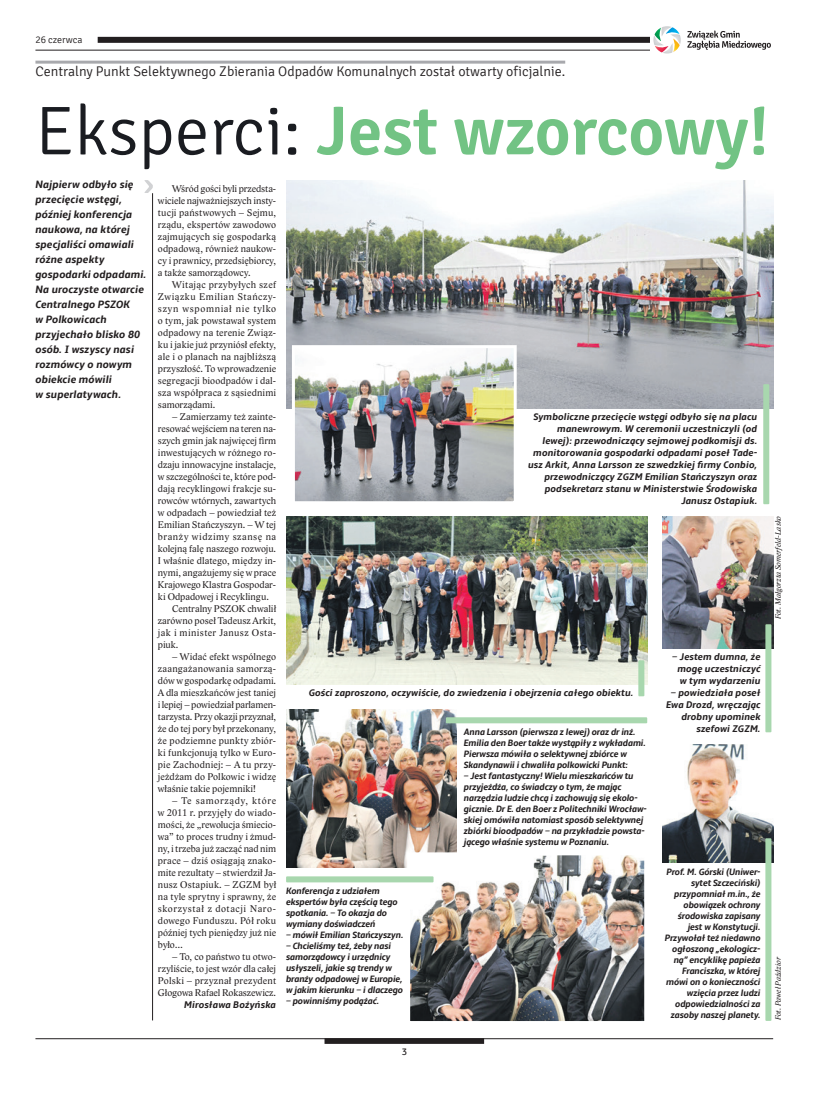
<style>
.page{position:relative;width:820px;height:1106px;background:#fff}
.page>*{position:absolute;margin:0;border:0;box-sizing:border-box;transform-origin:0 0}
.Kurier_tytul_duzy{font:600 69.1px "Signika";color:#72c384}
.kurier_nadtytul_z_kr{font:300 14px "Signika";color:#231f20}
.kurier_lid_duzy{font:italic 700 11px/15px "Amble";color:#231f20}
.kurier_tekst_zasadni{font:10px/12px "Lido STF";letter-spacing:.01em;color:#231f20;text-align:justify}
.kurier_podpis_fotki{font:italic 700 10px/12px "Amble";color:#231f20;text-align:right}
.kueir_autor{font:italic 700 10px "Amble";letter-spacing:.005em;color:#231f20}
.t1{font:300 10px "Signika";color:#231f20}
.t2{font:10px "Signika Negative";color:#231f20}
.kurier_podpis_fotki-2{font:italic 700 9.5px/11px "Amble";letter-spacing:-.02em;color:#231f20}
.kurier_autor_fdot{font:italic 8px "Lido STF";color:#231f20}
.s1{font-weight:300;color:#1a1c21}
</style>
<div class="page">
<hr style="left:35px;top:50px;width:737px;height:1px;background:#231f20">
<div style="left:98px;top:37px;width:674px;height:6px;background:#231f20"></div>
<hr style="left:35px;top:1038px;width:737px;height:1px;background:#231f20">
<div style="left:324px;top:1038px;width:160px;height:5px;border:2px solid #231f20"></div>
<hr style="left:152px;top:193px;width:1px;height:827px;background:#231f20">
<svg style="left:144px;top:180px;width:9px;height:13px"></svg>
<div style="left:650px;top:19px;width:131px;height:42px;background:#fff"></div>
<svg style="left:687px;top:31px;width:83px;height:19px"></svg>
<svg style="left:653px;top:26px;width:27px;height:28px"></svg>
<img style="left:654px;top:46px;width:14px;height:6px">
<hr style="left:35px;top:61px;width:530px;height:3px;background:#a8a9ad">
<img style="left:286px;top:180px;width:486px;height:228px">
<img style="left:296px;top:349px;width:216px;height:151px">
<div style="left:292px;top:345px;width:224px;height:159px;border:3px solid #fff"></div>
<div style="left:763px;top:384px;width:6px;height:120px;background:#a8d7ae"></div>
<img style="left:286px;top:516px;width:361px;height:168px">
<div style="left:638px;top:660px;width:6px;height:36px;background:#a8d7ae"></div>
<img style="left:662px;top:516px;width:110px;height:132px">
<div style="left:765px;top:624px;width:6px;height:108px;background:#a8d7ae"></div>
<img style="left:662px;top:744px;width:110px;height:118px">
<div style="left:765px;top:838px;width:6px;height:182px;background:#a8d7ae"></div>
<img style="left:286px;top:709px;width:170px;height:158px">
<img style="left:411px;top:856px;width:232px;height:164px">
<div style="left:407px;top:852px;width:240px;height:172px;border:3px solid #fff"></div>
<div style="left:445px;top:717px;width:202px;height:6px;background:#a8d7ae"></div>
<div style="left:286px;top:876px;width:147px;height:6px;background:#a8d7ae"></div>
<p class="t1" style="left:35px;top:35px;width:49px">26 czerwca</p>
<p class="kurier_nadtytul_z_kr" style="left:35px;top:64px;width:531px">Centralny Punkt Selektywnego Zbierania Odpadów Komunalnych został otwarty oficjalnie.</p>
<p class="Kurier_tytul_duzy" style="left:35px;top:91px;width:735px"><span class="s1">Eksperci:</span> Jest wzorcowy!</p>
<p class="kurier_lid_duzy" style="left:35px;top:177px;width:113px">Najpierw odbyło się przecięcie wstęgi, później konferencja naukowa, na której specjaliści omawiali różne aspekty gospodarki odpadami.<br>Na uroczyste otwarcie<br>Centralnego PSZOK<br>w Polkowicach przyjechało blisko 80 osób. I wszyscy nasi rozmówcy o nowym obiekcie mówili<br>w superlatywach.</p>
<p class="kurier_tekst_zasadni" style="left:158px;top:183px;width:120px;text-indent:14px">Wśród gości byli przedsta&shy;wiciele najważniejszych insty&shy;tucji państwowych – Sejmu, rządu, ekspertów zawodowo zajmujących się gospodarką odpadową, również naukow&shy;cy i prawnicy, przedsiębiorcy, a także samorządowcy.</p>
<p class="kurier_tekst_zasadni" style="left:158px;top:279px;width:120px;text-indent:14px">Witając przybyłych szef Związku Emilian Stańczy&shy;szyn wspomniał nie tylko o tym, jak powstawał system odpadowy na terenie Związ&shy;ku i jakie już przyniósł efekty, ale i o planach na najbliższą przyszłość. To wprowadzenie segregacji bioodpadów i dal&shy;sza współpraca z sąsiednimi samorządami.</p>
<p class="kurier_tekst_zasadni" style="left:158px;top:411px;width:120px;text-indent:14px">– Zamierzamy też zainte&shy;resować wejściem na teren na&shy;szych gmin jak najwięcej firm inwestujących w różnego ro&shy;dzaju innowacyjne instalacje, w szczególności te, które pod&shy;dają recyklingowi frakcje su&shy;rowców wtórnych, zawartych w odpadach – powiedział też Emilian Stańczyszyn. – W tej branży widzimy szansę na kolejną falę naszego rozwoju.<br>I właśnie dlatego, między in&shy;nymi, angażujemy się w prace Krajowego Klastra Gospodar&shy;ki Odpadowej i Recyklingu.</p>
<p class="kurier_tekst_zasadni" style="left:158px;top:603px;width:120px;text-indent:14px">Centralny PSZOK chwalił zarówno poseł Tadeusz Arkit, jak i minister Janusz Osta&shy;piuk.</p>
<p class="kurier_tekst_zasadni" style="left:158px;top:651px;width:120px;text-indent:14px">– Widać efekt wspólnego zaangażanowania samorzą&shy;dów w gospodarkę odpadami.<br>A dla mieszkańców jest taniej i lepiej – powiedział parlamen&shy;tarzysta. Przy okazji przyznał, że do tej pory był przekonany, że podziemne punkty zbiór&shy;ki funkcjonują tylko w Euro&shy;pie Zachodniej: – A tu przy&shy;jeżdżam do Polkowic i widzę właśnie takie pojemniki!</p>
<p class="kurier_tekst_zasadni" style="left:158px;top:795px;width:120px;text-indent:14px">– Te samorządy, które w 2011 r. przyjęły do wiado&shy;mości, że „rewolucja śmiecio&shy;wa” to proces trudny i żmud&shy;ny, i trzeba już zacząć nad nim prace – dziś osiągają znako&shy;mite rezultaty – stwierdził Ja&shy;nusz Ostapiuk. – ZGZM był na tyle sprytny i sprawny, że skorzystał z dotacji Naro&shy;dowego Funduszu. Pół roku później tych pieniędzy już nie było…</p>
<p class="kurier_tekst_zasadni" style="left:158px;top:951px;width:120px;text-indent:14px">– To, co państwo tu otwo&shy;rzyliście, to jest wzór dla całej Polski – przyznał prezydent Głogowa Rafael Rokaszewicz.</p>
<p class="kueir_autor" style="left:184px;top:999px;width:94px">Mirosława Bożyńska</p>
<p class="kurier_podpis_fotki" style="left:528px;top:411px;width:231px">Symboliczne przecięcie wstęgi odbyło się na placu manewrowym. W ceremonii uczestniczyli (od lewej): przewodniczący sejmowej podkomisji ds. monitorowania gospodarki odpadami poseł Tade&shy;usz Arkit, Anna Larsson ze szwedzkiej firmy Conbio, przewodniczący ZGZM Emilian Stańczyszyn oraz podsekretarz stanu w Ministerstwie Środowiska Janusz Ostapiuk.</p>
<p class="kurier_podpis_fotki" style="left:677px;top:651px;width:85px;text-align:justify;text-indent:-5px">– Jestem dumna, że mogę uczestniczyć w tym wydarzeniu</p>
<p class="kurier_podpis_fotki" style="left:665px;top:687px;width:96px">– powiedziała poseł<br>Ewa Drozd, wręczając drobny upominek szefowi ZGZM.</p>
<p class="kurier_podpis_fotki" style="left:308px;top:687px;width:326px">Gości zaproszono, oczywiście, do zwiedzenia i obejrzenia całego obiektu.</p>
<p class="kurier_podpis_fotki-2" style="left:463px;top:726px;width:183px">Anna Larsson (pierwsza z lewej) oraz dr inż.<br>Emilia den Boer także wystąpiły z wykładami.<br>Pierwsza mówiła o selektywnej zbiórce w Skandynawii i chwaliła polkowicki Punkt:</p>
<p class="kurier_podpis_fotki-2" style="left:463px;top:770px;width:184px">– Jest fantastyczny! Wielu mieszkańców tu przyjeżdża, co świadczy o tym, że mając narzędzia ludzie chcą i zachowują się ekolo&shy;gicznie. Dr E. den Boer z Politechniki Wrocław&shy;skiej omówiła natomiast sposób selektywnej zbiórki bioodpadów – na przykładzie powsta&shy;jącego właśnie systemu w Poznaniu.</p>
<p class="kurier_podpis_fotki-2" style="left:664px;top:866px;width:97px;text-align:right">Prof. M. Górski (Uniwer&shy;sytet Szczeciński) przypomniał m.in., że obowiązek ochrony środowiska zapisany jest w Konstytucji.<br>Przywołał też niedawno ogłoszoną „ekologicz&shy;ną” encyklikę papieża<br>Franciszka, w której mówi on o konieczności wzięcia przez ludzi odpowiedzialności za zasoby naszej planety.</p>
<p class="kurier_podpis_fotki-2" style="left:286px;top:885px;width:113px">Konferencja z udziałem ekspertów była częścią tego spotkania. – To okazja do wymiany doświadczeń</p>
<p class="kurier_podpis_fotki-2" style="left:286px;top:929px;width:119px">– mówił Emilian Stańczyszyn.</p>
<p class="kurier_podpis_fotki-2" style="left:286px;top:940px;width:118px">– Chcieliśmy też, żeby nasi samorządowcy i urzędnicy usłyszeli, jakie są trendy w branży odpadowej w Europie, w jakim kierunku – i dlaczego</p>
<p class="kurier_podpis_fotki-2" style="left:286px;top:995px;width:94px">– powinniśmy podążać.</p>
<p class="kurier_autor_fdot" style="left:773px;top:619px;width:105px;rotate:-90deg">Fot. Małgorzta Somerfeld-Lasko</p>
<p class="kurier_autor_fdot" style="left:773px;top:1020px;width:65px;rotate:-90deg">Fot. Paweł Paździor</p>
<p class="t2" style="left:401px;top:1045px;width:7px">3</p>
</div>
